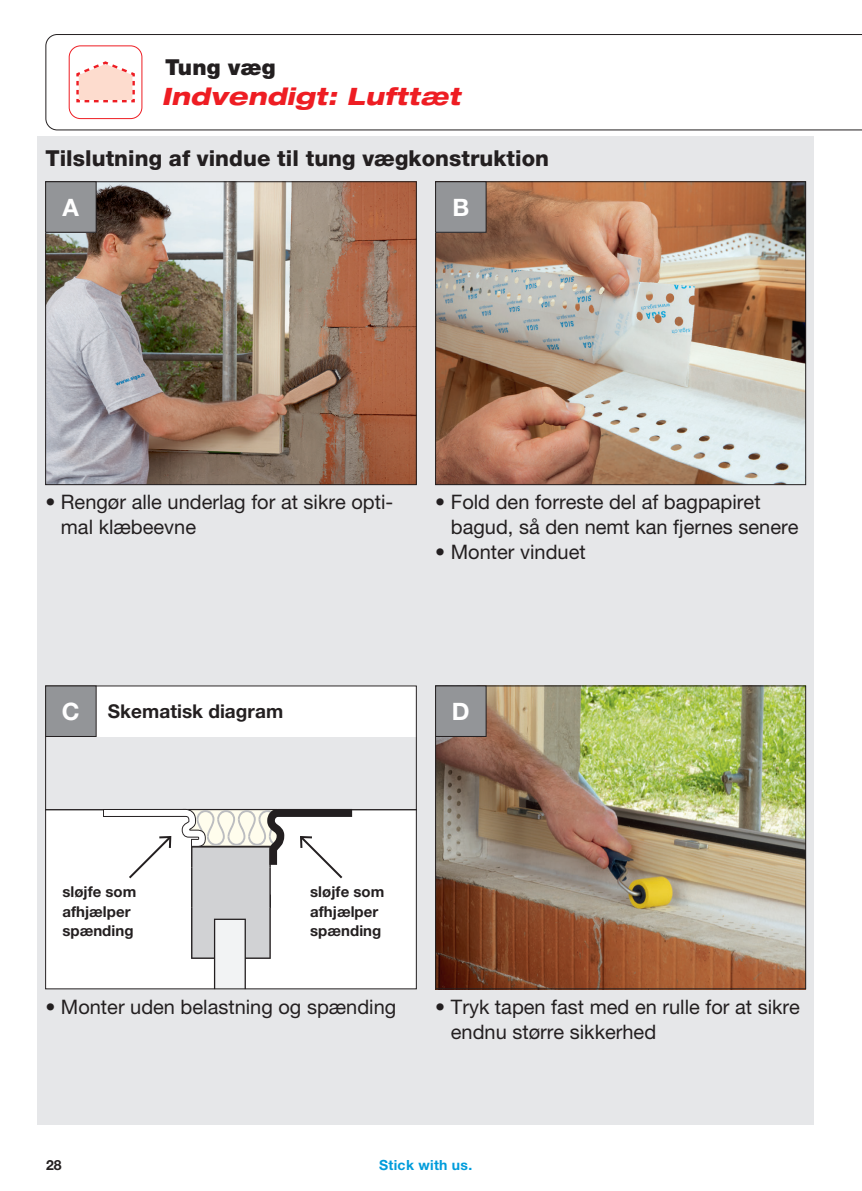
<style>
.page{position:relative;width:862px;height:1191px;background:#fff}
.page>*{position:absolute;margin:0;border:0;box-sizing:border-box;transform-origin:0 0}
.t1{font:italic 800 expanded 24px "Helvetica Neue LT Pro";letter-spacing:.015em;color:#ee1d23}
.t2{font:700 24px "Helvetica Neue LT Pro";color:#fff}
.t3{font:800 22px "Helvetica Neue LT Pro";letter-spacing:.005em;color:#231f20}
.t4{font:900 22px "Helvetica Neue LT Pro";letter-spacing:.01em;color:#231f20}
.t5{font:20px/25.2px "Helvetica Neue LT Pro";color:#231f20}
.t6{font:700 19px "Helvetica Neue LT Pro";letter-spacing:.005em;color:#231f20}
.t7{font:700 15px/19.4px "Helvetica Neue LT Pro";letter-spacing:.005em;color:#231f20}
.t8{font:700 14px "Helvetica Neue LT Pro";letter-spacing:.025em;color:#009cdb}
.t9{font:700 14px "Helvetica Neue LT Pro";color:#231f20}
.s1{font-size:24px;color:#fff}
</style>
<div class="page">
<svg style="left:45px;top:34px;width:817px;height:96px"></svg>
<div style="left:37px;top:136px;width:777px;height:988px;background:#e6e7e9"></div>
<img style="left:47px;top:183px;width:367px;height:300px">
<div style="left:45px;top:181px;width:371px;height:304px;border:1px solid #231f20"></div>
<div style="left:46px;top:182px;width:50px;height:50px;background:#939598"></div>
<div style="left:45px;top:181px;width:51px;height:51px;border:1px solid #231f20"></div>
<img style="left:437px;top:687px;width:367px;height:300px">
<div style="left:435px;top:685px;width:371px;height:304px;border:1px solid #231f20"></div>
<div style="left:435px;top:686px;width:51px;height:50px;background:#939598"></div>
<div style="left:435px;top:685px;width:51px;height:51px;border:1px solid #231f20"></div>
<img style="left:437px;top:183px;width:367px;height:300px">
<div style="left:435px;top:181px;width:371px;height:304px;border:1px solid #231f20"></div>
<div style="left:435px;top:182px;width:51px;height:50px;background:#939598"></div>
<div style="left:435px;top:181px;width:51px;height:51px;border:1px solid #231f20"></div>
<div style="left:46px;top:686px;width:370px;height:302px;background:#fff"></div>
<svg style="left:191px;top:908px;width:80px;height:79px"></svg>
<div style="left:192px;top:867px;width:78px;height:41px;background:#d1d2d4"></div>
<hr style="left:269px;top:867px;width:2px;height:41px;background:#231f20">
<hr style="left:191px;top:867px;width:1px;height:41px;background:#231f20">
<div style="left:47px;top:737px;width:367px;height:73px;background:#e6e7e9"></div>
<svg style="left:103px;top:805px;width:257px;height:75px"></svg>
<div style="left:46px;top:686px;width:50px;height:50px;background:#939598"></div>
<div style="left:45px;top:685px;width:51px;height:51px;border:1px solid #231f20"></div>
<p class="t4" style="left:165px;top:54px;width:112px">Tung væg</p>
<p class="t1" style="left:162px;top:81px;width:300px">Indvendigt: Lufttæt</p>
<p class="t3" style="left:45px;top:145px;width:505px">Tilslutning af vindue til tung vægkonstruktion</p>
<p class="t2" style="left:63px;top:192px;width:18px">A</p>
<p class="t2" style="left:452px;top:192px;width:18px">B</p>
<p class="t5" style="left:61px;top:489px;width:334px;text-indent:-16px">• Rengør alle underlag for at sikre opti&shy;mal klæbeevne</p>
<p class="t5" style="left:451px;top:489px;width:349px;text-indent:-16px">• Fold den forreste del af bagpapiret bagud, så den nemt kan fjernes senere</p>
<p class="t5" style="left:435px;top:539px;width:152px">• Monter vinduet</p>
<p class="t6" style="left:62px;top:699px;width:223px"><span class="s1">C</span> Skematisk diagram</p>
<p class="t2" style="left:452px;top:696px;width:19px">D</p>
<p class="t7" style="left:62px;top:881px;width:76px">sløjfe som afhjælper spænding</p>
<p class="t7" style="left:310px;top:881px;width:76px">sløjfe som afhjælper spænding</p>
<p class="t5" style="left:45px;top:993px;width:352px">• Monter uden belastning og spænding</p>
<p class="t5" style="left:451px;top:993px;width:350px;text-indent:-16px">• Tryk tapen fast med en rulle for at sikre endnu større sikkerhed</p>
<p class="t9" style="left:46px;top:1156px;width:17px">28</p>
<p class="t8" style="left:379px;top:1156px;width:95px">Stick with us.</p>
</div>
